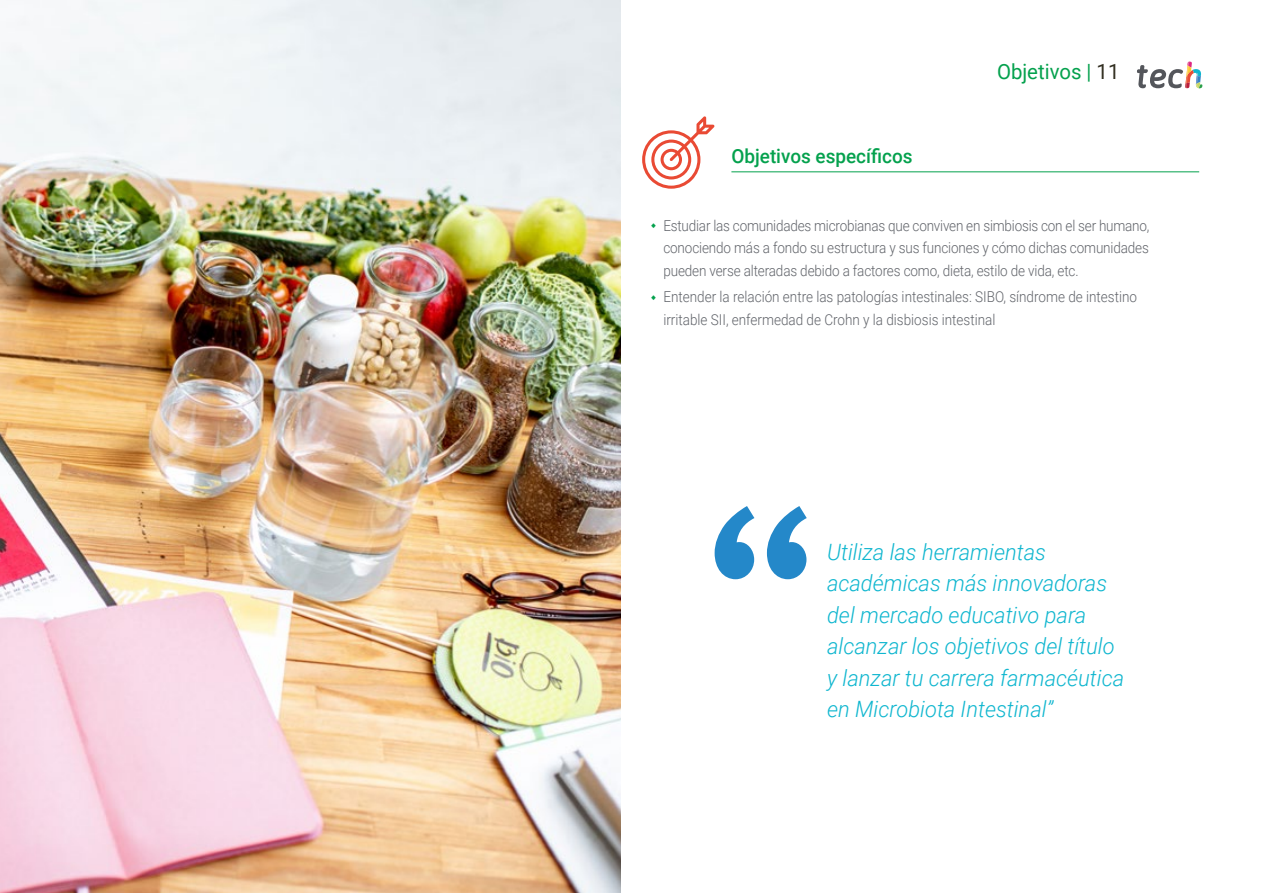
<style>
.page{position:relative;width:1263px;height:893px;background:#fff}
.page>*{position:absolute;margin:0;border:0;box-sizing:border-box;transform-origin:0 0}
.t1{font:italic 300 22.5px/31.5px "Roboto";color:#0fb6cf}
.t2{font:21px "Roboto";color:#04a14d}
.t3{font:500 19.5px "Roboto";color:#04a14d}
.t4{font:300 15px/22.5px "Roboto";color:#61646a;text-align:justify;scale:.9 1}
.s1{color:#312e20}
</style>
<div class="page">
<img style="left:0;top:0;width:621px;height:893px">
<hr style="left:731px;top:171px;width:468px;height:1px;background:#04a14d">
<svg style="left:642px;top:116px;width:72px;height:73px"></svg>
<svg style="left:1137px;top:62px;width:65px;height:27px"></svg>
<svg style="left:715px;top:506px;width:92px;height:73px"></svg>
<h3 class="t3" style="left:731px;top:143px;width:183px">Objetivos específicos</h3>
<h2 class="t2" style="left:997px;top:57px;width:124px">Objetivos | <span class="s1">11</span></h2>
<p class="t4" style="left:663px;top:213px;width:542px">Estudiar las comunidades microbianas que conviven en simbiosis con el ser humano, conociendo más a fondo su estructura y sus funciones y cómo dichas comunidades pueden verse alteradas debido a factores como, dieta, estilo de vida, etc.</p>
<p class="t4" style="left:663px;top:285px;width:528px">Entender la relación entre las patologías intestinales: SIBO, síndrome de intestino irritable SII, enfermedad de Crohn y la disbiosis intestinal</p>
<h1 class="t1" style="left:827px;top:535px;width:298px">Utiliza las herramientas académicas más innovadoras del mercado educativo para alcanzar los objetivos del título y lanzar tu carrera farmacéutica en Microbiota Intestinal”</h1>
</div>
